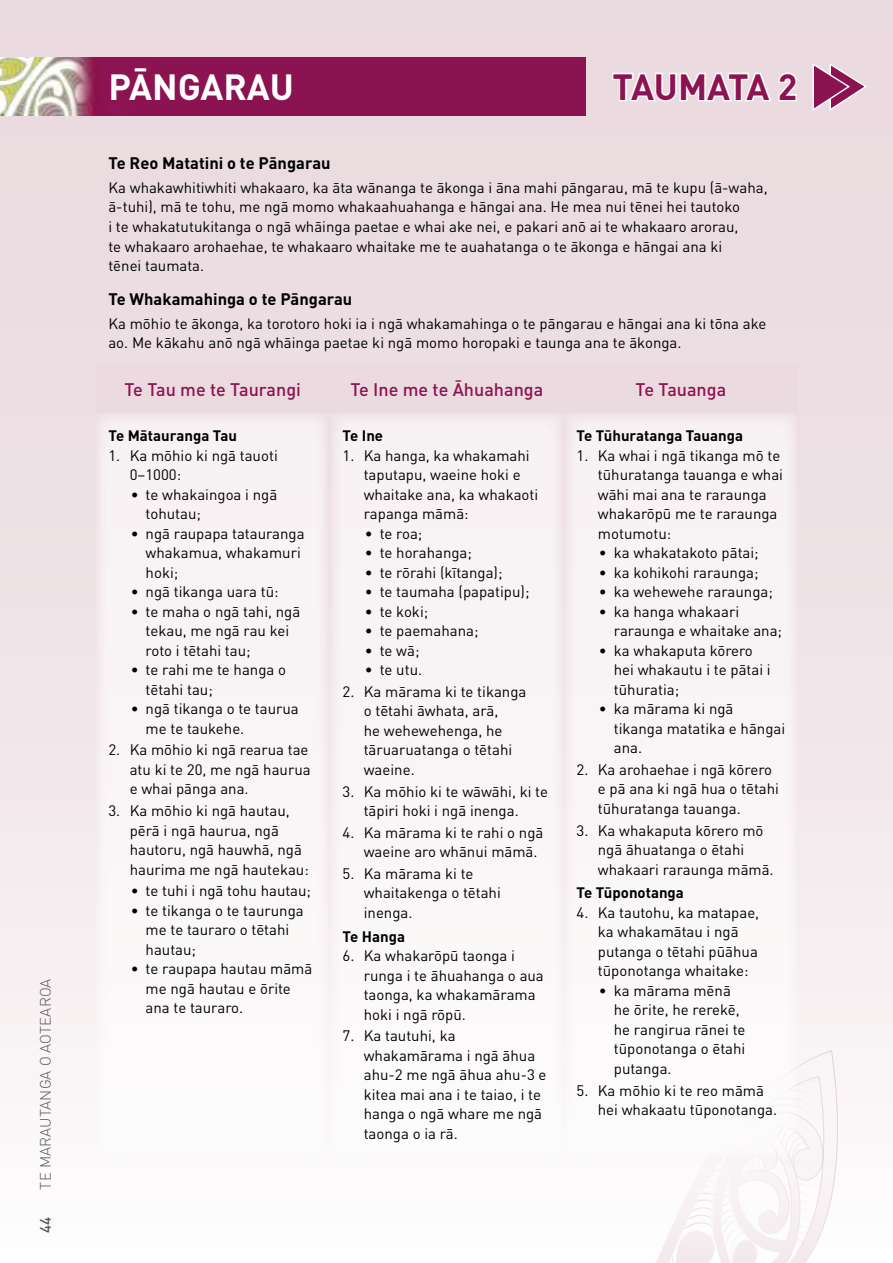
<style>
.page{position:relative;width:893px;height:1263px;background:#fff}
.page>*{position:absolute;margin:0;border:0;box-sizing:border-box;transform-origin:0 0}
.t1{font:700 36px "DIN Pro";color:#fff}
.t2{font:700 36px "DIN Pro";letter-spacing:-.03em;color:#8c1351}
.t3{font:500 18px "DIN Pro";color:#8c1351}
.t4{font:700 16.5px "DIN Pro";color:#000}
.t5{font:15px/19.5px "DIN Pro";color:#000}
.t6{font:700 15px "DIN Pro";color:#000}
.t7{font:300 15px "DIN Pro";letter-spacing:.01em;color:#58585a}
.t8{font:500 15px "DIN Pro";color:#58585a}
</style>
<div class="page">
<div style="left:0;top:0;width:893px;height:1263px;background:linear-gradient(to bottom,#e7d5db,#fbf9f9)"></div>
<svg style="left:632px;top:1051px;width:208px;height:212px"></svg>
<div style="left:96px;top:413px;width:232px;height:744px;background:#f9f5f6"></div>
<div style="left:331px;top:413px;width:232px;height:744px;background:#f9f5f6"></div>
<div style="left:564px;top:413px;width:233px;height:744px;background:#f9f5f6"></div>
<img style="left:0;top:57px;width:585px;height:59px">
<svg style="left:611px;top:71px;width:188px;height:33px"></svg>
<div style="left:96px;top:365px;width:702px;height:48px;background:#ebdbe0"></div>
<svg style="left:811px;top:62px;width:57px;height:50px;background:#c58ba7"></svg>
<p class="t7" style="left:35px;top:1190px;width:213px;rotate:-90deg">TE MARAUTANGA O AOTEAROA</p>
<p class="t8" style="left:35px;top:1233px;width:17px;rotate:-90deg">44</p>
<h1 class="t1" style="left:108px;top:62px;width:187px">PĀNGARAU</h1>
<h1 class="t2" style="left:613px;top:62px;width:186px">TAUMATA 2</h1>
<p class="t4" style="left:108px;top:152px;width:224px">Te Reo Matatini o te Pāngarau</p>
<p class="t5" style="left:108px;top:177px;width:661px">Ka whakawhitiwhiti whakaaro, ka āta wānanga te ākonga i āna mahi pāngarau, mā te kupu (ā-waha, ā-tuhi), mā te tohu, me ngā momo whakaahuahanga e hāngai ana. He mea nui tēnei hei tautoko<br>i te whakatutukitanga o ngā whāinga paetae e whai ake nei, e pakari anō ai te whakaaro arorau,<br>te whakaaro arohaehae, te whakaaro whaitake me te auahatanga o te ākonga e hāngai ana ki<br>tēnei taumata.</p>
<p class="t4" style="left:108px;top:288px;width:245px">Te Whakamahinga o te Pāngarau</p>
<p class="t5" style="left:108px;top:313px;width:659px">Ka mōhio te ākonga, ka torotoro hoki ia i ngā whakamahinga o te pāngarau e hāngai ana ki tōna ake ao. Me kākahu anō ngā whāinga paetae ki ngā momo horopaki e taunga ana te ākonga.</p>
<p class="t3" style="left:124px;top:377px;width:178px">Te Tau me te Taurangi</p>
<p class="t3" style="left:350px;top:377px;width:194px">Te Ine me te Āhuahanga</p>
<p class="t3" style="left:635px;top:377px;width:92px">Te Tauanga</p>
<p class="t6" style="left:108px;top:426px;width:130px">Te Mātauranga Tau</p>
<p class="t5" style="left:130px;top:445px;width:150px;text-indent:-21px">1. Ka mōhio ki ngā tauoti<br>0–1000:</p>
<p class="t5" style="left:146px;top:484px;width:133px;text-indent:-15px">• te whakaingoa i ngā tohutau;</p>
<p class="t5" style="left:146px;top:523px;width:160px;text-indent:-15px">• ngā raupapa tatauranga whakamua, whakamuri hoki;</p>
<p class="t5" style="left:131px;top:581px;width:149px">• ngā tikanga uara tū:</p>
<p class="t5" style="left:146px;top:601px;width:156px;text-indent:-15px">• te maha o ngā tahi, ngā tekau, me ngā rau kei roto i tētahi tau;</p>
<p class="t5" style="left:146px;top:659px;width:142px;text-indent:-15px">• te rahi me te hanga o tētahi tau;</p>
<p class="t5" style="left:146px;top:698px;width:155px;text-indent:-15px">• ngā tikanga o te taurua me te taukehe.</p>
<p class="t5" style="left:130px;top:740px;width:182px;text-indent:-21px">2. Ka mōhio ki ngā rearua tae atu ki te 20, me ngā haurua e whai pānga ana.</p>
<p class="t5" style="left:130px;top:800px;width:181px;text-indent:-21px">3. Ka mōhio ki ngā hautau, pērā i ngā haurua, ngā hautoru, ngā hauwhā, ngā haurima me ngā hautekau:</p>
<p class="t5" style="left:131px;top:880px;width:182px">• te tuhi i ngā tohu hautau;</p>
<p class="t5" style="left:146px;top:900px;width:160px;text-indent:-15px">• te tikanga o te taurunga me te tauraro o tētahi hautau;</p>
<p class="t5" style="left:146px;top:958px;width:168px;text-indent:-15px">• te raupapa hautau māmā me ngā hautau e ōrite ana te tauraro.</p>
<p class="t6" style="left:343px;top:426px;width:42px">Te Ine</p>
<p class="t5" style="left:364px;top:445px;width:176px;text-indent:-21px">1. Ka hanga, ka whakamahi taputapu, waeine hoki e whaitake ana, ka whakaoti rapanga māmā:</p>
<p class="t5" style="left:365px;top:523px;width:59px">• te roa;</p>
<p class="t5" style="left:365px;top:542px;width:109px">• te horahanga;</p>
<p class="t5" style="left:365px;top:562px;width:139px">• te rōrahi (kītanga);</p>
<p class="t5" style="left:365px;top:581px;width:166px">• te taumaha (papatipu);</p>
<p class="t5" style="left:365px;top:601px;width:65px">• te koki;</p>
<p class="t5" style="left:365px;top:620px;width:115px">• te paemahana;</p>
<p class="t5" style="left:365px;top:640px;width:56px">• te wā;</p>
<p class="t5" style="left:365px;top:659px;width:59px">• te utu.</p>
<p class="t5" style="left:364px;top:681px;width:164px;text-indent:-21px">2. Ka mārama ki te tikanga o tētahi āwhata, arā,<br>he wehewehenga, he tāruaruatanga o tētahi waeine.</p>
<p class="t5" style="left:343px;top:781px;width:207px;text-align:center">3. Ka mōhio ki te wāwāhi, ki te tāpiri hoki i ngā inenga.</p>
<p class="t5" style="left:364px;top:822px;width:181px;text-indent:-21px">4. Ka mārama ki te rahi o ngā waeine aro whānui māmā.</p>
<p class="t5" style="left:364px;top:863px;width:139px;text-indent:-21px">5. Ka mārama ki te whaitakenga o tētahi inenga.</p>
<p class="t6" style="left:343px;top:926px;width:64px">Te Hanga</p>
<p class="t5" style="left:364px;top:945px;width:182px;text-indent:-21px">6. Ka whakarōpū taonga i runga i te āhuahanga o aua taonga, ka whakamārama hoki i ngā rōpū.</p>
<p class="t5" style="left:364px;top:1025px;width:184px;text-indent:-21px">7. Ka tautuhi, ka whakamārama i ngā āhua ahu-2 me ngā āhua ahu-3 e kitea mai ana i te taiao, i te hanga o ngā whare me ngā taonga o ia rā.</p>
<p class="t6" style="left:577px;top:426px;width:168px">Te Tūhuratanga Tauanga</p>
<p class="t5" style="left:598px;top:445px;width:187px;text-indent:-21px">1. Ka whai i ngā tikanga mō te tūhuratanga tauanga e whai wāhi mai ana te raraunga whakarōpū me te raraunga motumotu:</p>
<p class="t5" style="left:599px;top:542px;width:161px">• ka whakatakoto pātai;</p>
<p class="t5" style="left:599px;top:562px;width:161px">• ka kohikohi raraunga;</p>
<p class="t5" style="left:599px;top:581px;width:175px">• ka wehewehe raraunga;</p>
<p class="t5" style="left:614px;top:601px;width:170px;text-indent:-15px">• ka hanga whakaari raraunga e whaitake ana;</p>
<p class="t5" style="left:614px;top:640px;width:158px;text-indent:-15px">• ka whakaputa kōrero hei whakautu i te pātai i tūhuratia;</p>
<p class="t5" style="left:614px;top:698px;width:173px;text-indent:-15px">• ka mārama ki ngā tikanga matatika e hāngai ana.</p>
<p class="t5" style="left:598px;top:759px;width:183px;text-indent:-21px">2. Ka arohaehae i ngā kōrero e pā ana ki ngā hua o tētahi tūhuratanga tauanga.</p>
<p class="t5" style="left:598px;top:820px;width:177px;text-indent:-21px">3. Ka whakaputa kōrero mō ngā āhuatanga o ētahi whakaari raraunga māmā.</p>
<p class="t6" style="left:577px;top:883px;width:109px">Te Tūponotanga</p>
<p class="t5" style="left:598px;top:902px;width:163px;text-indent:-21px">4. Ka tautohu, ka matapae, ka whakamātau i ngā putanga o tētahi pūāhua tūponotanga whaitake:</p>
<p class="t5" style="left:614px;top:980px;width:133px;text-indent:-15px">• ka mārama mēnā he ōrite, he rerekē, he rangirua rānei te tūponotanga o ētahi putanga.</p>
<p class="t5" style="left:598px;top:1080px;width:181px;text-indent:-21px">5. Ka mōhio ki te reo māmā hei whakaatu tūponotanga.</p>
</div>
